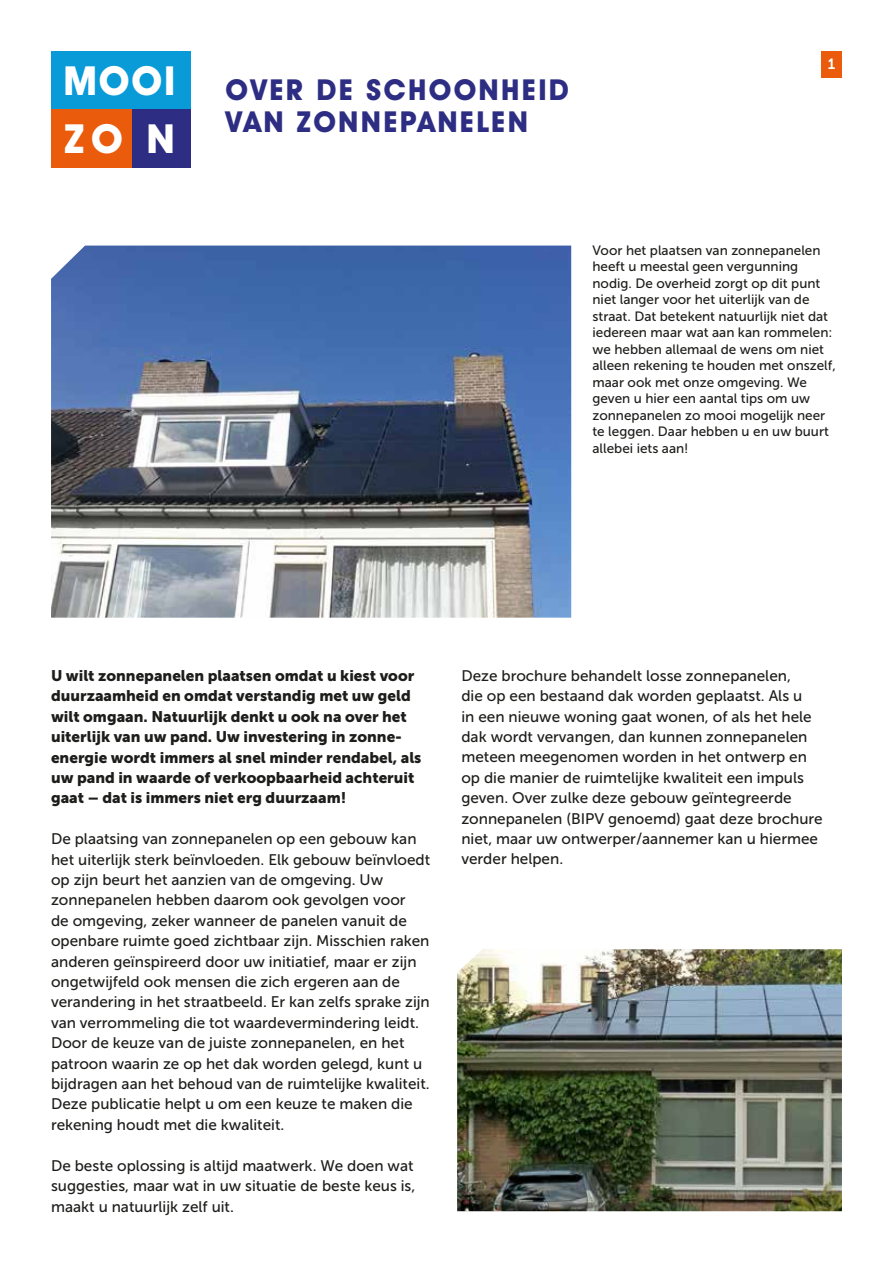
<style>
.page{position:relative;width:893px;height:1263px;background:#fff}
.page>*{position:absolute;margin:0;border:0;box-sizing:border-box;transform-origin:0 0}
.t1{font:700 40.35px/57.9px "Avant Garde IT Cby BT";letter-spacing:.05em;color:#fff}
.t2{font:700 28.95px/32.2px "Avant Garde IT Cby BT";letter-spacing:.08em;color:#2d2e83}
.t3{font:15.3px/20.4px "Museo Sans 500";color:#1d1d1b}
.t4{font:15.3px/20.4px "Museo Sans 900";color:#1d1d1b}
.t5{font:14.85px "Museo Sans 700";color:#fff}
.t6{font:13.5px/16.5px "Museo Sans 500";color:#1d1d1b}
</style>
<div class="page">
<div style="left:51px;top:51px;width:139px;height:58px;background:#089bd8"></div>
<div style="left:51px;top:109px;width:139px;height:59px;background:#ea5b0b"></div>
<div style="left:132px;top:109px;width:58px;height:59px;background:#2d2e83"></div>
<img style="left:51px;top:246px;width:520px;height:372px">
<img style="left:457px;top:949px;width:385px;height:262px">
<div style="left:821px;top:51px;width:21px;height:27px;background:#ea5b0b"></div>
<h1 class="t1" style="left:64px;top:52px;width:113px">MOOI<br>ZO N</h1>
<h2 class="t2" style="left:225px;top:73px;width:345px">OVER DE SCHOONHEID<br>VAN ZONNEPANELEN</h2>
<p class="t5" style="left:828px;top:55px;width:9px">1</p>
<p class="t6" style="left:592px;top:242px;width:245px">Voor het plaatsen van zonnepanelen heeft u meestal geen vergunning nodig. De overheid zorgt op dit punt niet langer voor het uiterlijk van de straat. Dat betekent natuurlijk niet dat iedereen maar wat aan kan rommelen: we hebben allemaal de wens om niet alleen rekening te houden met onszelf, maar ook met onze omgeving. We geven u hier een aantal tips om uw zonnepanelen zo mooi mogelijk neer te leggen. Daar hebben u en uw buurt allebei iets aan!</p>
<p class="t4" style="left:51px;top:665px;width:372px">U wilt zonnepanelen plaatsen omdat u kiest voor duurzaamheid en omdat verstandig met uw geld wilt omgaan. Natuurlijk denkt u ook na over het uiterlijk van uw pand. Uw investering in zonne&shy;energie wordt immers al snel minder rendabel, als uw pand in waarde of verkoopbaarheid achteruit gaat – dat is immers niet erg duurzaam!</p>
<p class="t3" style="left:51px;top:829px;width:381px">De plaatsing van zonnepanelen op een gebouw kan het uiterlijk sterk beïnvloeden. Elk gebouw beïnvloedt op zijn beurt het aanzien van de omgeving. Uw zonnepanelen hebben daarom ook gevolgen voor<br>de omgeving, zeker wanneer de panelen vanuit de openbare ruimte goed zichtbaar zijn. Misschien raken anderen geïnspireerd door uw initiatief, maar er zijn ongetwijfeld ook mensen die zich ergeren aan de verandering in het straatbeeld. Er kan zelfs sprake zijn van verrommeling die tot waardevermindering leidt.<br>Door de keuze van de juiste zonnepanelen, en het patroon waarin ze op het dak worden gelegd, kunt u bijdragen aan het behoud van de ruimtelijke kwaliteit.<br>Deze publicatie helpt u om een keuze te maken die rekening houdt met die kwaliteit.</p>
<p class="t3" style="left:51px;top:1155px;width:366px">De beste oplossing is altijd maatwerk. We doen wat suggesties, maar wat in uw situatie de beste keus is, maakt u natuurlijk zelf uit.</p>
<p class="t3" style="left:461px;top:665px;width:363px">Deze brochure behandelt losse zonnepanelen,<br>die op een bestaand dak worden geplaatst. Als u<br>in een nieuwe woning gaat wonen, of als het hele dak wordt vervangen, dan kunnen zonnepanelen meteen meegenomen worden in het ontwerp en op die manier de ruimtelijke kwaliteit een impuls geven. Over zulke deze gebouw geïntegreerde zonnepanelen (BIPV genoemd) gaat deze brochure niet, maar uw ontwerper/aannemer kan u hiermee verder helpen.</p>
</div>
